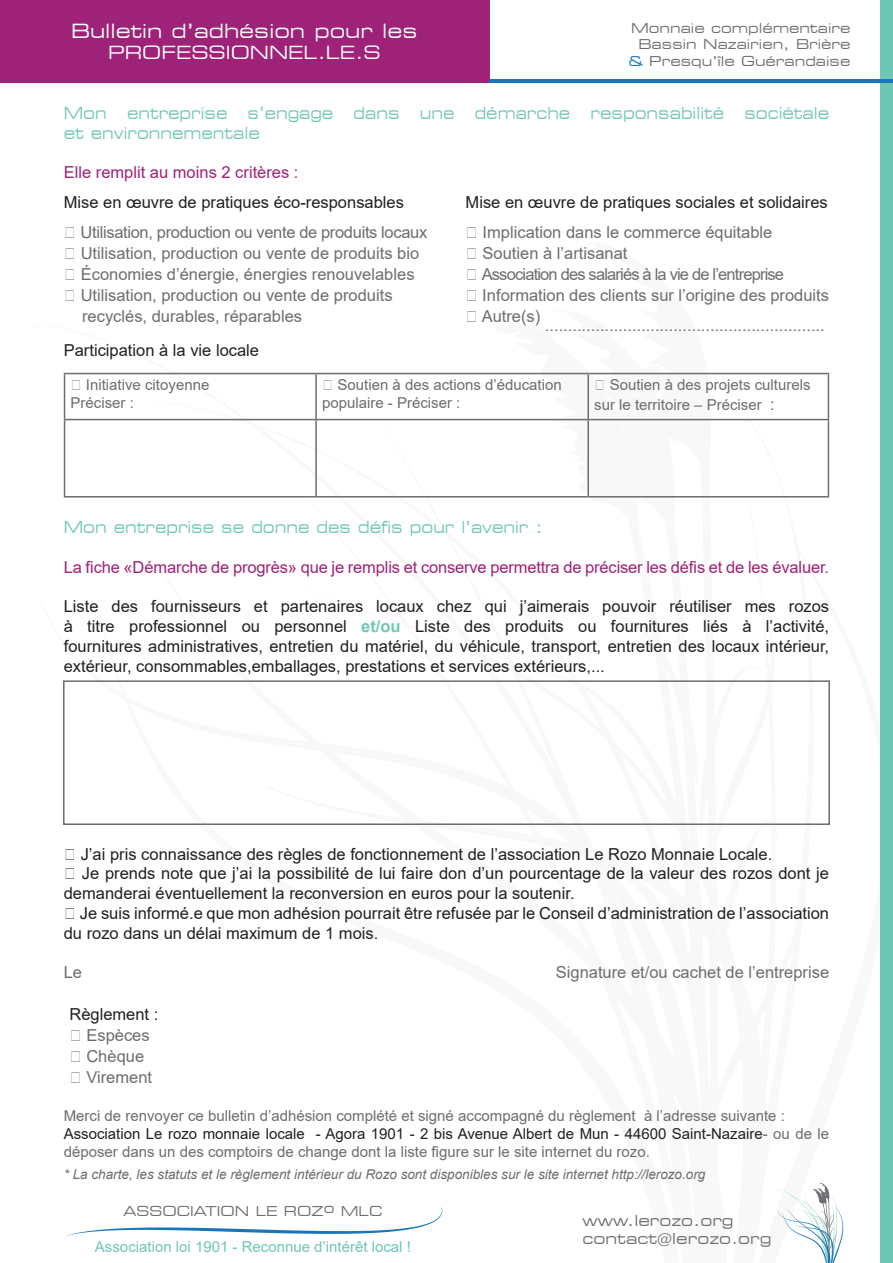
<style>
.page{position:relative;width:893px;height:1263px;background:#fff}
.page>*{position:absolute;margin:0;border:0;box-sizing:border-box;transform-origin:0 0}
.t1{font:expanded 19.5px "Square 721 BT";color:#fff}
.t2{font:expanded 18px "Square 721 BT";color:#fff}
.t3{font:16.5px/19.8px "Arial";color:#231f20}
.t4{font:16.5px/21px "Arial";color:#6c6d70}
.t5{font:expanded 16.5px/19.8px "Square 721 BT";color:#6ec7b4;scale:.9 1}
.t6{font:16.5px "Arial";letter-spacing:-.01em;color:#9e2277}
.t7{font:16.5px "Arial";letter-spacing:-.02em;color:#6c6d70}
.t8{font:16.5px "Arial";letter-spacing:-.05em;color:#6c6d70}
.t9{font:15px/18px "Arial";color:#6c6d70}
.t10{font:15px/18px "Arial";color:#231f20}
.t11{font:15px "Arial";color:#6ec7b4}
.t12{font:expanded 15px "Square 721 BT";color:#6c6d70}
.t13{font:italic 13.5px "Arial";color:#6c6d70}
.t14{font:expanded 13.5px "Square 721 BT";color:#6c6d70}
.s1{color:#1775bc}
.s2{font-size:16.5px}
.s3{font-weight:700;color:#6ec7b4}
.s4{color:#6c6d70}
</style>
<div class="page">
<div style="left:0;top:0;width:489px;height:83px;background:#9e2277"></div>
<svg style="left:843px;top:543px;width:38px;height:720px"></svg>
<svg style="left:490px;top:372px;width:353px;height:891px"></svg>
<svg style="left:65px;top:1206px;width:377px;height:31px"></svg>
<div style="left:881px;top:0;width:12px;height:1263px;background:#6ec7b4"></div>
<hr style="left:489px;top:80px;width:404px;height:3px;background:#1775bc">
<hr style="left:64px;top:420px;width:1px;height:76px;background:#6c6d70">
<hr style="left:315px;top:420px;width:2px;height:76px;background:#6c6d70">
<hr style="left:587px;top:420px;width:2px;height:76px;background:#6c6d70">
<hr style="left:828px;top:420px;width:1px;height:76px;background:#6c6d70">
<hr style="left:64px;top:496px;width:252px;height:1px;background:#6c6d70">
<hr style="left:316px;top:496px;width:272px;height:1px;background:#6c6d70">
<hr style="left:588px;top:496px;width:241px;height:1px;background:#6c6d70">
<hr style="left:64px;top:373px;width:252px;height:1px;background:#6c6d70">
<hr style="left:64px;top:374px;width:1px;height:45px;background:#6c6d70">
<hr style="left:316px;top:373px;width:272px;height:1px;background:#6c6d70">
<hr style="left:315px;top:374px;width:2px;height:45px;background:#6c6d70">
<hr style="left:588px;top:373px;width:241px;height:1px;background:#6c6d70">
<hr style="left:587px;top:374px;width:2px;height:45px;background:#6c6d70">
<hr style="left:828px;top:374px;width:1px;height:45px;background:#6c6d70">
<hr style="left:64px;top:419px;width:252px;height:1px;background:#6c6d70">
<hr style="left:316px;top:419px;width:272px;height:1px;background:#6c6d70">
<hr style="left:588px;top:419px;width:241px;height:1px;background:#6c6d70">
<div style="left:63px;top:680px;width:767px;height:145px;border:2px solid #6c6d70"></div>
<p class="t1" style="left:71px;top:19px;width:348px">Bulletin d’adhésion pour les</p>
<p class="t2" style="left:108px;top:42px;width:274px">PROFESSIONNEL.LE.S</p>
<p class="t14" style="left:631px;top:20px;width:221px">Monnaie complémentaire</p>
<p class="t14" style="left:639px;top:36px;width:213px">Bassin Nazairien, Brière</p>
<p class="t14" style="left:628px;top:53px;width:224px"><span class="s1">&amp;</span> Presqu’île Guérandaise</p>
<p class="t5" style="left:64px;top:103px;width:852px">Mon entreprise s’engage dans une démarche responsabilité sociétale et environnementale</p>
<p class="t6" style="left:64px;top:161px;width:236px">Elle remplit au moins 2 critères :</p>
<p class="t3" style="left:64px;top:192px;width:342px">Mise en œuvre de pratiques éco-responsables</p>
<p class="t7" style="left:64px;top:220px;width:365px">☐ Utilisation, production ou vente de produits locaux</p>
<p class="t4" style="left:64px;top:242px;width:357px">☐ Utilisation, production ou vente de produits bio</p>
<p class="t4" style="left:64px;top:263px;width:352px">☐ Économies d’énergie, énergies renouvelables</p>
<p class="t4" style="left:82px;top:284px;width:312px;text-indent:-18px">☐ Utilisation, production ou vente de produits recyclés, durables, réparables</p>
<p class="t3" style="left:64px;top:341px;width:197px">Participation à la vie locale</p>
<p class="t3" style="left:466px;top:192px;width:364px">Mise en œuvre de pratiques sociales et solidaires</p>
<p class="t4" style="left:466px;top:221px;width:308px">☐ Implication dans le commerce équitable</p>
<p class="t4" style="left:466px;top:242px;width:163px">☐ Soutien à l’artisanat</p>
<p class="t8" style="left:466px;top:262px;width:320px">☐ Association des salariés à la vie de l’entreprise</p>
<p class="t4" style="left:466px;top:284px;width:365px">☐ Information des clients sur l’origine des produits</p>
<p class="t4" style="left:466px;top:305px;width:76px">☐ Autre(s)</p>
<p class="t4" style="left:545px;top:314px;width:281px">.............................................................</p>
<p class="t9" style="left:71px;top:376px;width:140px">☐ Initiative citoyenne</p>
<p class="t9" style="left:71px;top:394px;width:65px">Préciser :</p>
<p class="t9" style="left:322px;top:376px;width:241px">☐ Soutien à des actions d’éducation populaire - Préciser :</p>
<p class="t9" style="left:594px;top:375px;width:218px;line-height:19.8px">☐ Soutien à des projets culturels sur le territoire – Préciser <span class="s2">:</span></p>
<p class="t5" style="left:64px;top:517px;width:533px">Mon entreprise se donne des défis pour l’avenir :</p>
<p class="t6" style="left:64px;top:555px;width:767px">La fiche «Démarche de progrès» que je remplis et conserve permettra de préciser les défis et de les évaluer.</p>
<p class="t3" style="left:64px;top:596px;width:767px;text-align:justify">Liste des fournisseurs et partenaires locaux chez qui j’aimerais pouvoir réutiliser mes rozos à titre professionnel ou personnel <span class="s3">et/ou</span> Liste des produits ou fournitures liés à l’activité, fournitures administratives, entretien du matériel, du véhicule, transport, entretien des locaux intérieur, extérieur, consommables,emballages, prestations et services extérieurs,...</p>
<p class="t3" style="left:64px;top:844px;width:710px">☐ J’ai pris connaissance des règles de fonctionnement de l’association Le Rozo Monnaie Locale.</p>
<p class="t3" style="left:64px;top:864px;width:767px">☐ Je prends note que j’ai la possibilité de lui faire don d’un pourcentage de la valeur des rozos dont je demanderai éventuellement la reconversion en euros pour la soutenir.</p>
<p class="t3" style="left:64px;top:903px;width:767px">☐ Je suis informé.e que mon adhésion pourrait être refusée par le Conseil d’administration de l’association du rozo dans un délai maximum de 1 mois.</p>
<p class="t4" style="left:64px;top:962px;width:20px">Le</p>
<p class="t4" style="left:556px;top:962px;width:275px">Signature et/ou cachet de l’entreprise</p>
<p class="t3" style="left:69px;top:1004px;width:90px">Règlement :</p>
<p class="t4" style="left:69px;top:1024px;width:82px">☐ Espèces</p>
<p class="t4" style="left:69px;top:1045px;width:76px">☐ Chèque</p>
<p class="t4" style="left:69px;top:1066px;width:84px">☐ Virement</p>
<p class="t9" style="left:64px;top:1106px;width:723px">Merci de renvoyer ce bulletin d’adhésion complété et signé accompagné du règlement à l’adresse suivante :</p>
<p class="t10" style="left:64px;top:1124px;width:767px">Association Le rozo monnaie locale - Agora 1901 - 2 bis Avenue Albert de Mun - 44600 Saint-Nazaire<span class="s4">- ou de le déposer dans un des comptoirs de change dont la liste figure sur le site internet du rozo.</span></p>
<p class="t13" style="left:64px;top:1166px;width:643px">* La charte, les statuts et le règlement intérieur du Rozo sont disponibles sur le site internet http://lerozo.org</p>
<p class="t14" style="left:124px;top:1203px;width:260px">ASSOCIATION LE ROZo MLC</p>
<p class="t11" style="left:95px;top:1236px;width:317px">Association loi 1901 - Reconnue d’intérêt local !</p>
<p class="t12" style="left:583px;top:1211px;width:153px">www.lerozo.org</p>
<p class="t12" style="left:583px;top:1229px;width:190px">contact@lerozo.org</p>
</div>
